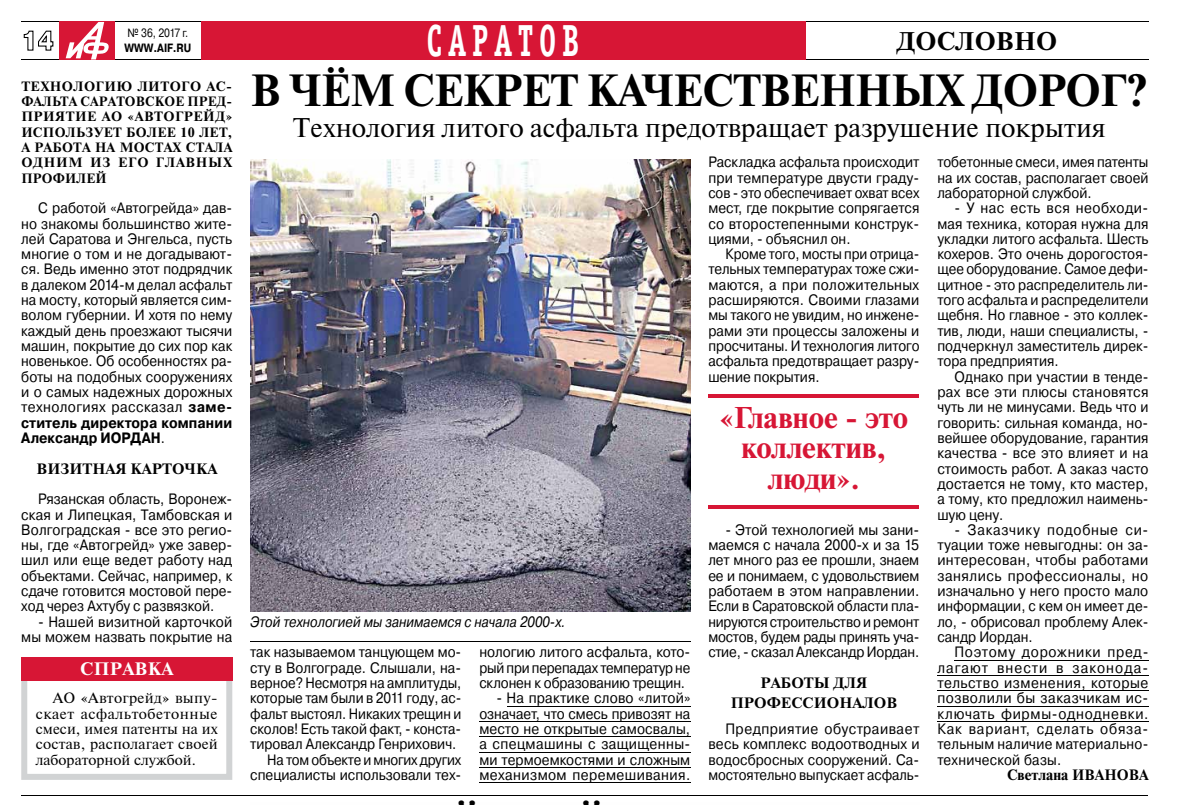
<style>
.page{position:relative;width:1191px;height:805px;background:#fff}
.page>*{position:absolute;margin:0;border:0;box-sizing:border-box;transform-origin:0 0}
.t1{font:700 45px "Newton";letter-spacing:-.01em;color:#000}
.t2{font:45px "Officina Serif Bold ITC";letter-spacing:.205em;color:#fff;scale:.64 1}
.t3{font:700 30px/30.6px "Newton";color:#d71635;text-align:center}
.t4{font:27px "Newton";color:#000}
.t5{font:700 25.5px "Newton";letter-spacing:.01em;color:#000;scale:1.04 1}
.t6{font:700 18px "Newton";letter-spacing:.02em;color:#fff;scale:1.05 1}
.t7{font:15px/15.3px "Pragmatica";color:#000;text-align:justify;scale:.92 1}
.t8{font:15px/15.3px "Pragmatica";color:#000;text-align:justify;scale:.91 1}
.t9{font:15px/15.3px "Pragmatica";color:#000;text-align:justify;scale:.9 1}
.t10{font:15px/15.3px "Pragmatica";color:#000;text-align:justify;scale:.88 1}
.t11{font:15px/15.3px "Pragmatica";color:#000;text-align:justify;scale:.89 1}
.t12{font:15px/15.3px "Newton";color:#000;text-align:justify}
.t13{font:italic 15px "Pragmatica";color:#000;scale:.85 1}
.t14{font:700 15px/19.5px "Newton";letter-spacing:.01em;color:#000;text-align:center;scale:1.05 1}
.t15{font:700 15px "Newton";letter-spacing:.01em;color:#000}
.t16{font:700 13.5px/15.3px "Newton";letter-spacing:.025em;color:#000;text-align:justify;scale:1.04 1}
.t17{font:12px "Pragmatica";letter-spacing:-.03em;color:#000;scale:.84 1}
.t18{font:700 12px "Pragmatica";color:#000;scale:.84 1}
.s1{font-weight:700}
</style>
<div class="page">
<hr style="left:21px;top:21px;width:1127px;height:1px;background:#000">
<hr style="left:21px;top:59px;width:1127px;height:1px;background:#000">
<svg style="left:23px;top:30px;width:31px;height:21px"></svg>
<div style="left:60px;top:21px;width:55px;height:39px;background:#d71635"></div>
<svg style="left:66px;top:22px;width:43px;height:37px"></svg>
<div style="left:201px;top:21px;width:604px;height:39px;background:#d71635"></div>
<hr style="left:506px;top:705px;width:184px;height:1px;background:#000">
<hr style="left:479px;top:720px;width:211px;height:1px;background:#000">
<hr style="left:479px;top:736px;width:211px;height:1px;background:#000">
<hr style="left:479px;top:751px;width:211px;height:1px;background:#000">
<hr style="left:479px;top:766px;width:211px;height:1px;background:#000">
<hr style="left:479px;top:782px;width:211px;height:1px;background:#000">
<hr style="left:954px;top:659px;width:194px;height:1px;background:#000">
<hr style="left:937px;top:675px;width:211px;height:1px;background:#000">
<hr style="left:937px;top:690px;width:211px;height:1px;background:#000">
<hr style="left:937px;top:705px;width:211px;height:1px;background:#000">
<hr style="left:937px;top:720px;width:211px;height:1px;background:#000">
<svg style="left:21px;top:680px;width:211px;height:99px"></svg>
<div style="left:21px;top:657px;width:211px;height:23px;background:#d71635"></div>
<hr style="left:250px;top:641px;width:440px;height:1px;background:#000">
<hr style="left:708px;top:394px;width:211px;height:3px;background:#d71635">
<hr style="left:708px;top:504px;width:211px;height:3px;background:#d71635">
<img style="left:263px;top:795px;width:639px;height:1px">
<hr style="left:21px;top:794px;width:1127px;height:1px;background:#000">
<img style="left:250px;top:159px;width:440px;height:452px">
<p class="t17" style="left:127px;top:26px;width:74px">№ 36, 2017 г.</p>
<p class="t18" style="left:125px;top:40px;width:81px">WWW.AIF.RU</p>
<p class="t16" style="left:21px;top:79px;width:204px">ТЕХНОЛОГИЮ ЛИТОГО АС-ФАЛЬТА САРАТОВСКОЕ ПРЕД-ПРИЯТИЕ АО «АВТОГРЕЙД» ИСПОЛЬЗУЕТ БОЛЕЕ 10 ЛЕТ, А РАБОТА НА МОСТАХ СТАЛА ОДНИМ ИЗ ЕГО ГЛАВНЫХ ПРОФИЛЕЙ</p>
<p class="t8" style="left:21px;top:200px;width:233px;text-indent:17px">С работой «Автогрейда» дав&shy;но знакомы большинство жите&shy;лей Саратова и Энгельса, пусть многие о том и не догадывают&shy;ся. Ведь именно этот подрядчик в далеком 2014-м делал асфальт на мосту, который является сим&shy;волом губернии. И хотя по нему каждый день проезжают тысячи машин, покрытие до сих пор как новенькое. Об особенностях ра&shy;боты на подобных сооружениях и о самых надежных дорожных технологиях рассказал <span class="s1">заме&shy;ститель директора компании Александр ИОРДАН</span>.</p>
<p class="t14" style="left:36px;top:458px;width:174px">ВИЗИТНАЯ КАРТОЧКА</p>
<p class="t9" style="left:21px;top:491px;width:236px;text-indent:17px">Рязанская область, Воронеж&shy;ская и Липецкая, Тамбовская и Волгоградская - все это регио&shy;ны, где «Автогрейд» уже завер&shy;шил или еще ведет работу над объектами. Сейчас, например, к сдаче готовится мостовой пере&shy;ход через Ахтубу с развязкой.</p>
<p class="t7" style="left:21px;top:614px;width:231px;text-align:right">- Нашей визитной карточкой мы можем назвать покрытие на</p>
<p class="t6" style="left:80px;top:657px;width:90px">СПРАВКА</p>
<p class="t12" style="left:36px;top:689px;width:184px;text-indent:17px">АО «Автогрейд» выпу&shy;скает асфальтобетонные смеси, имея патенты на их состав, располагает своей лабораторной службой.</p>
<h1 class="t2" style="left:427px;top:13px;width:240px">САРАТОВ</h1>
<h3 class="t5" style="left:896px;top:25px;width:156px">ДОСЛОВНО</h3>
<h1 class="t1" style="left:250px;top:63px;width:899px">В ЧЁМ СЕКРЕТ КАЧЕСТВЕННЫХ ДОРОГ?</h1>
<h3 class="t4" style="left:293px;top:107px;width:814px">Технология литого асфальта предотвращает разрушение покрытия</h3>
<p class="t13" style="left:250px;top:611px;width:372px">Этой технологией мы занимаемся с начала 2000-х.</p>
<p class="t9" style="left:250px;top:644px;width:236px">так называемом танцующем мо-</p>
<p class="t9" style="left:250px;top:659px;width:236px">сту в Волгограде. Слышали, на-</p>
<p class="t10" style="left:250px;top:675px;width:241px">верное? Несмотря на амплитуды,</p>
<p class="t11" style="left:250px;top:690px;width:239px">которые там были в 2011 году, ас-</p>
<p class="t11" style="left:250px;top:705px;width:239px">фальт выстоял. Никаких трещин и</p>
<p class="t11" style="left:250px;top:721px;width:238px">сколов! Есть такой факт, - конста-</p>
<p class="t9" style="left:250px;top:736px;width:230px">тировал Александр Генрихович.</p>
<p class="t11" style="left:267px;top:751px;width:219px">На том объекте и многих других</p>
<p class="t8" style="left:250px;top:767px;width:233px">специалисты использовали тех-</p>
<p class="t8" style="left:479px;top:644px;width:233px">нологию литого асфальта, кото&shy;рый при перепадах температур не склонен к образованию трещин.</p>
<p class="t7" style="left:479px;top:690px;width:231px;text-indent:17px">- На практике слово «литой» означает, что смесь привозят на место не открытые самосвалы, а спецмашины с защищенны&shy;ми термоемкостями и сложным механизмом перемешивания.</p>
<p class="t9" style="left:708px;top:155px;width:236px">Раскладка асфальта происходит при температуре двусти граду&shy;сов - это обеспечивает охват всех мест, где покрытие сопрягается со второстепенными конструк&shy;циями, - объяснил он.</p>
<p class="t10" style="left:708px;top:246px;width:241px;text-indent:17px">Кроме того, мосты при отрица&shy;тельных температурах тоже сжи&shy;маются, а при положительных расширяются. Своими глазами мы такого не увидим, но инжене&shy;рами эти процессы заложены и просчитаны. И технология литого асфальта предотвращает разру&shy;шение покрытия.</p>
<h2 class="t3" style="left:719px;top:402px;width:190px">«Главное - это коллектив, люди».</h2>
<p class="t7" style="left:708px;top:522px;width:231px;text-indent:17px">- Этой технологией мы зани&shy;маемся с начала 2000-х и за 15 лет много раз ее прошли, знаем ее и понимаем, с удовольствием работаем в этом направлении.<br>Если в Саратовской области пла&shy;нируются строительство и ремонт мостов, будем рады принять уча&shy;стие, - сказал Александр Иордан.</p>
<p class="t14" style="left:730px;top:673px;width:160px">РАБОТЫ ДЛЯ<br>ПРОФЕССИОНАЛОВ</p>
<p class="t7" style="left:708px;top:721px;width:231px;text-indent:17px">Предприятие обустраивает весь комплекс водоотводных и водосбросных сооружений. Са&shy;мостоятельно выпускает асфаль-</p>
<p class="t11" style="left:937px;top:155px;width:239px">тобетонные смеси, имея патенты на их состав, располагает своей лабораторной службой.</p>
<p class="t7" style="left:937px;top:200px;width:231px;text-indent:17px">- У нас есть вся необходи&shy;мая техника, которая нужна для укладки литого асфальта. Шесть кохеров. Это очень дорогостоя&shy;щее оборудование. Самое дефи&shy;цитное - это распределитель ли&shy;того асфальта и распределители щебня. Но главное - это коллек&shy;тив, люди, наши специалисты, - подчеркнул заместитель дирек&shy;тора предприятия.</p>
<p class="t8" style="left:937px;top:369px;width:233px;text-indent:17px">Однако при участии в тенде&shy;рах все эти плюсы становятся чуть ли не минусами. Ведь что и говорить: сильная команда, но&shy;вейшее оборудование, гарантия качества - все это влияет и на стоимость работ. А заказ часто достается не тому, кто мастер, а тому, кто предложил наимень&shy;шую цену.</p>
<p class="t7" style="left:937px;top:522px;width:231px;text-indent:17px">- Заказчику подобные си&shy;туации тоже невыгодны: он за&shy;интересован, чтобы работами занялись профессионалы, но изначально у него просто мало информации, с кем он имеет де&shy;ло, - обрисовал проблему Алек&shy;сандр Иордан.</p>
<p class="t7" style="left:937px;top:644px;width:231px;text-indent:17px">Поэтому дорожники пред&shy;лагают внести в законода&shy;тельство изменения, которые позволили бы заказчикам ис&shy;ключать фирмы-однодневки.<br>Как вариант, сделать обяза&shy;тельным наличие материально&shy;технической базы.</p>
<p class="t15" style="left:1007px;top:765px;width:143px">Светлана ИВАНОВА</p>
</div>
